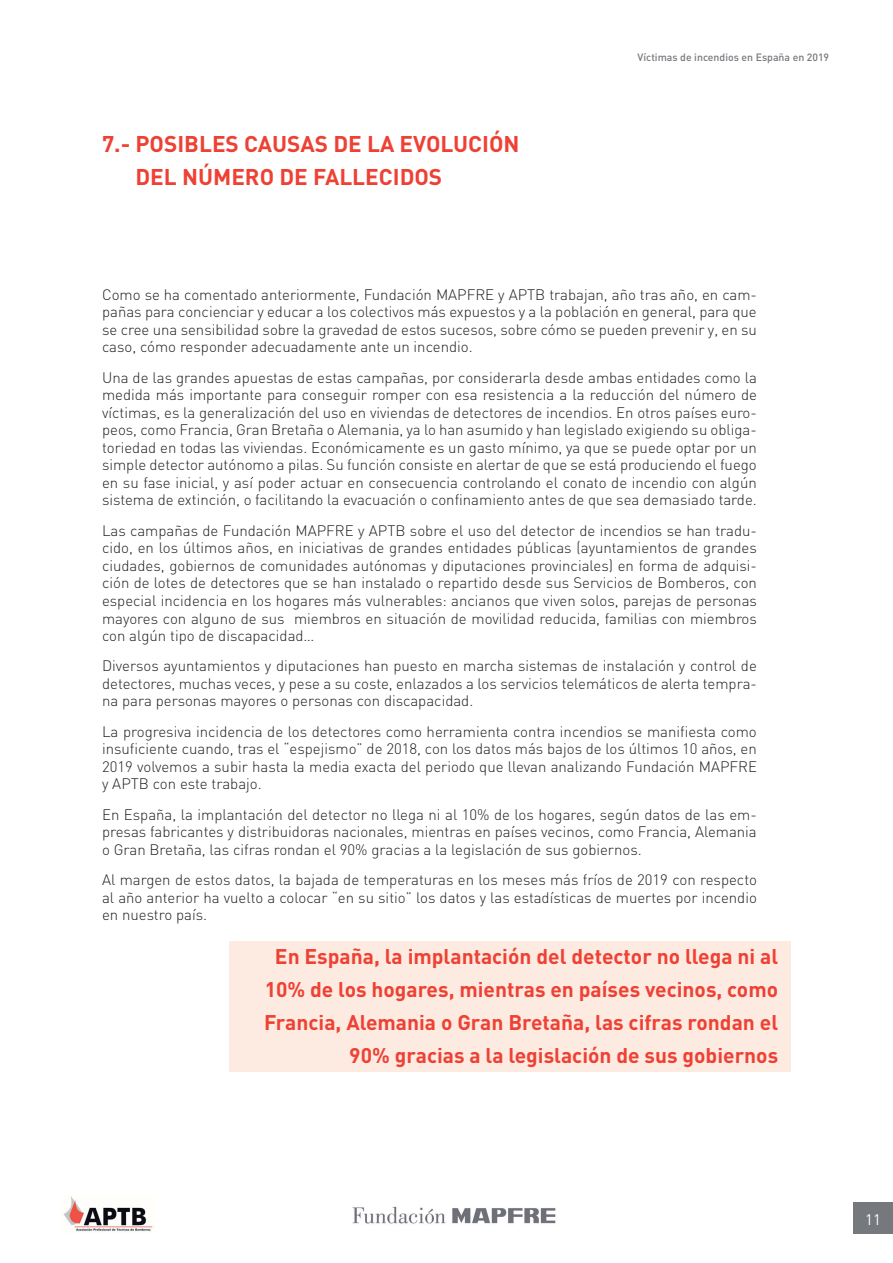
<style>
.page{position:relative;width:893px;height:1263px;background:#fff}
.page>*{position:absolute;margin:0;border:0;box-sizing:border-box;transform-origin:0 0}
.t1{font:700 22.5px "DIN";color:#ee4134}
.t2{font:700 21px/33px "DIN";color:#ee4134;text-align:right}
.t3{font:300 15px/17.5px "DIN";color:#231f20;text-align:justify}
.t4{font:15px "DIN";color:#fff}
.t5{font:500 10.5px "DIN";color:#75787d}
</style>
<div class="page">
<div style="left:853px;top:1202px;width:40px;height:32px;background:#75787d"></div>
<img style="left:352px;top:1206px;width:204px;height:18px">
<img style="left:63px;top:1196px;width:90px;height:36px">
<div style="left:230px;top:940px;width:561px;height:131px;background:#fdeae1"></div>
<h1 class="t1" style="left:102px;top:129px;width:88px">7.- Posible</h1>
<h1 class="t1" style="left:226px;top:129px;width:33px">s cau</h1>
<h1 class="t1" style="left:287px;top:129px;width:167px">sas de la evolució</h1>
<h1 class="t1" style="left:504px;top:129px;width:17px">n</h1>
<h1 class="t1" style="left:135px;top:162px;width:79px">del númer</h1>
<h1 class="t1" style="left:260px;top:162px;width:67px">o de falleci</h1>
<h1 class="t1" style="left:400px;top:162px;width:44px">dos</h1>
<p class="t5" style="left:638px;top:50px;width:193px">Víctimas de incendios en España en 2019</p>
<p class="t3" style="left:102px;top:285px;width:656px">Como se ha comentado anteriormente, Fundación MAPFRE y APTB trabajan, año tras año, en cam&shy;pañas para concienciar y educar a los colectivos más expuestos y a la población en general, para que se cree una sensibilidad sobre la gravedad de estos sucesos, sobre cómo se pueden prevenir y, en su caso, cómo responder adecuadamente ante un incendio.</p>
<p class="t3" style="left:102px;top:368px;width:656px">Una de las grandes apuestas de estas campañas, por considerarla desde ambas entidades como la medida más importante para conseguir romper con esa resistencia a la reducción del número de víctimas, es la generalización del uso en viviendas de detectores de incendios. En otros países euro&shy;peos, como Francia, Gran Bretaña o Alemania, ya lo han asumido y han legislado exigiendo su obliga&shy;toriedad en todas las viviendas. Económicamente es un gasto mínimo, ya que se puede optar por un simple detector autónomo a pilas. Su función consiste en alertar de que se está produciendo el fuego en su fase inicial, y así poder actuar en consecuencia controlando el conato de incendio con algún sistema de extinción, o facilitando la evacuación o confinamiento antes de que sea demasiado tarde.</p>
<p class="t3" style="left:102px;top:521px;width:656px">Las campañas de Fundación MAPFRE y APTB sobre el uso del detector de incendios se han tradu&shy;cido, en los últimos años, en iniciativas de grandes entidades públicas (ayuntamientos de grandes ciudades, gobiernos de comunidades autónomas y diputaciones provinciales) en forma de adquisi&shy;ción de lotes de detectores que se han instalado o repartido desde sus Servicios de Bomberos, con especial incidencia en los hogares más vulnerables: ancianos que viven solos, parejas de personas mayores con alguno de sus miembros en situación de movilidad reducida, familias con miembros con algún tipo de discapacidad…</p>
<p class="t3" style="left:102px;top:657px;width:656px">Diversos ayuntamientos y diputaciones han puesto en marcha sistemas de instalación y control de detectores, muchas veces, y pese a su coste, enlazados a los servicios telemáticos de alerta tempra&shy;na para personas mayores o personas con discapacidad.</p>
<p class="t3" style="left:102px;top:722px;width:656px">La progresiva incidencia de los detectores como herramienta contra incendios se manifiesta como insuficiente cuando, tras el “espejismo” de 2018, con los datos más bajos de los últimos 10 años, en 2019 volvemos a subir hasta la media exacta del periodo que llevan analizando Fundación MAPFRE y APTB con este trabajo.</p>
<p class="t3" style="left:102px;top:805px;width:656px">En España, la implantación del detector no llega ni al 10% de los hogares, según datos de las em&shy;presas fabricantes y distribuidoras nacionales, mientras en países vecinos, como Francia, Alemania o Gran Bretaña, las cifras rondan el 90% gracias a la legislación de sus gobiernos.</p>
<p class="t3" style="left:102px;top:871px;width:656px">Al margen de estos datos, la bajada de temperaturas en los meses más fríos de 2019 con respecto al año anterior ha vuelto a colocar “en su sitio” los datos y las estadísticas de muertes por incendio en nuestro país.</p>
<h2 class="t2" style="left:264px;top:939px;width:515px">En España, la implantación del detector no llega ni al 10% de los hogares, mientras en países vecinos, como Francia, Alemania o Gran Bretaña, las cifras rondan el 90% gracias a la legislación de sus gobiernos</h2>
<p class="t4" style="left:865px;top:1210px;width:17px">11</p>
</div>
